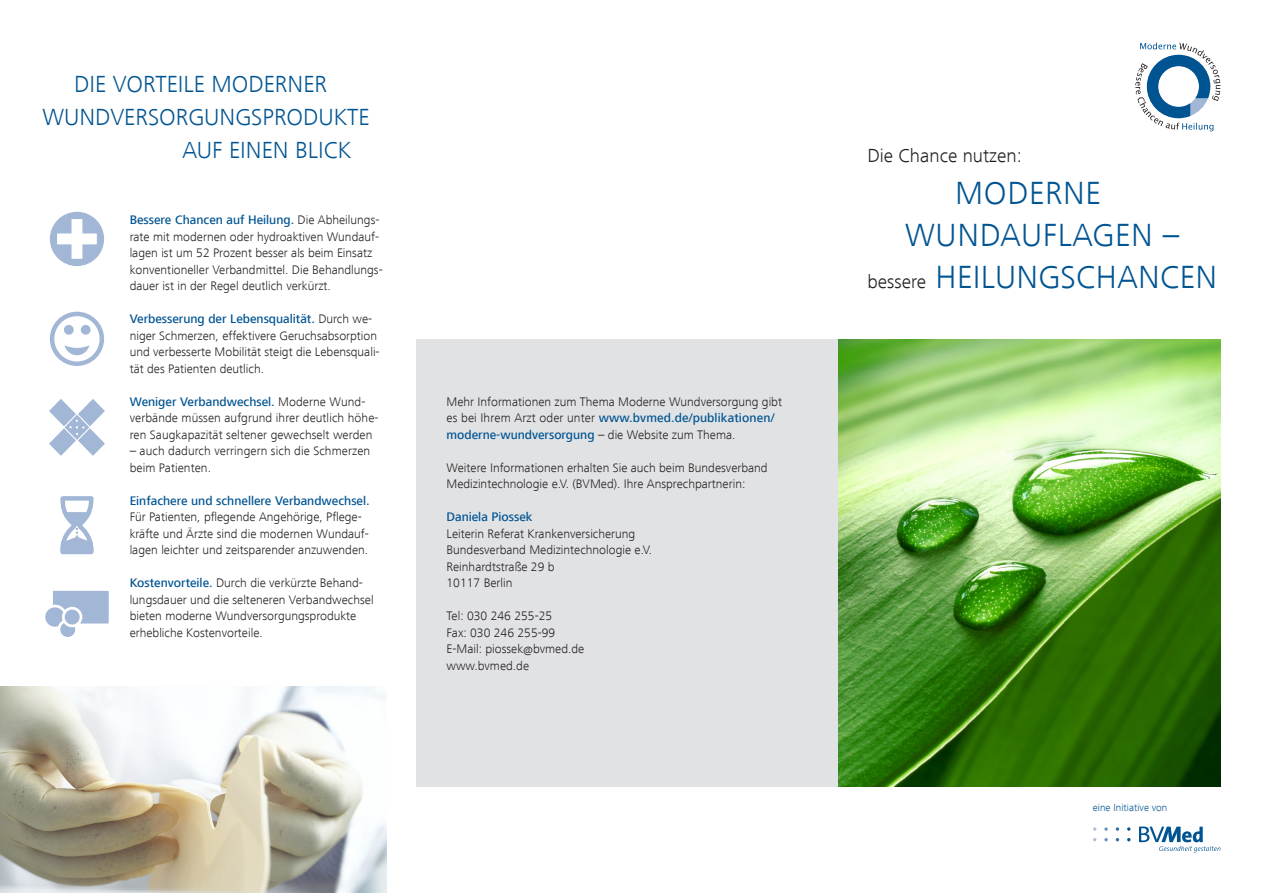
<style>
.page{position:relative;width:1263px;height:893px;background:#fff}
.page>*{position:absolute;margin:0;border:0;box-sizing:border-box;transform-origin:0 0}
.t1{font:300 33px "Frutiger Next LT";letter-spacing:.01em;color:#005492}
.t2{font:300 24px "Frutiger Next LT";color:#005492}
.t3{font:300 19.5px "Frutiger Next LT";color:#231f20}
.t4{font:300 12.75px/16.5px "Frutiger Next LT";color:#231f20}
.t5{font:500 12.75px "Frutiger Next LT";color:#005492}
.t6{font:300 10.5px "Frutiger Next LT";color:#005492}
.s1{font-weight:500;color:#005492}
.s2{font-size:19.5px;color:#231f20}
</style>
<div class="page">
<img style="left:838px;top:340px;width:382px;height:447px">
<div style="left:417px;top:340px;width:421px;height:447px;background:#e1e2e4"></div>
<svg style="left:1127px;top:827px;width:3px;height:4px"></svg>
<svg style="left:1116px;top:827px;width:3px;height:4px"></svg>
<svg style="left:1104px;top:838px;width:4px;height:3px"></svg>
<svg style="left:1104px;top:827px;width:4px;height:4px"></svg>
<svg style="left:1139px;top:826px;width:81px;height:27px"></svg>
<svg style="left:1135px;top:43px;width:85px;height:88px"></svg>
<svg style="left:50px;top:212px;width:54px;height:54px"></svg>
<div style="left:50px;top:312px;width:54px;height:54px;border:4px solid #a2b6d6;border-radius:50%"></div>
<div style="left:64px;top:325px;width:10px;height:10px;background:#a2b6d6;border-radius:50%"></div>
<div style="left:81px;top:325px;width:10px;height:10px;background:#a2b6d6;border-radius:50%"></div>
<svg style="left:65px;top:345px;width:24px;height:10px"></svg>
<svg style="left:49px;top:399px;width:56px;height:57px"></svg>
<svg style="left:60px;top:496px;width:34px;height:59px"></svg>
<div style="left:50px;top:588px;width:61px;height:38px;background:#a2b6d6;border:3px solid #fff"></div>
<div style="left:44px;top:606px;width:22px;height:22px;background:#a2b6d6;border-radius:50%"></div>
<div style="left:43px;top:605px;width:24px;height:24px;border:3px solid #fff;border-radius:50%"></div>
<div style="left:59px;top:621px;width:18px;height:17px;background:#a2b6d6;border-radius:50%"></div>
<div style="left:58px;top:619px;width:20px;height:21px;border:3px solid #fff;border-radius:50%"></div>
<div style="left:63px;top:608px;width:18px;height:18px;background:#a2b6d6;border-radius:50%"></div>
<div style="left:62px;top:607px;width:20px;height:20px;border:3px solid #fff;border-radius:50%"></div>
<img style="left:0;top:686px;width:387px;height:207px">
<h2 class="t2" style="left:74px;top:71px;width:254px">Die Vorteile moderner</h2>
<h2 class="t2" style="left:43px;top:104px;width:329px">Wundversorgungsprodukte</h2>
<h2 class="t2" style="left:182px;top:137px;width:156px">auf einen Blick</h2>
<p class="t4" style="left:130px;top:212px;width:255px"><span class="s1">Bessere Chancen auf Heilung.</span> Die Abheilungs&shy;rate mit modernen oder hydroaktiven Wundauf&shy;lagen ist um 52 Prozent besser als beim Einsatz konventioneller Verbandmittel. Die Behandlungs&shy;dauer ist in der Regel deutlich verkürzt.</p>
<p class="t4" style="left:130px;top:311px;width:251px"><span class="s1">Verbesserung der Lebensqualität.</span> Durch we&shy;niger Schmerzen, effektivere Geruchsabsorption und verbesserte Mobilität steigt die Lebensquali&shy;tät des Patienten deutlich.</p>
<p class="t4" style="left:130px;top:393px;width:250px"><span class="s1">Weniger Verbandwechsel.</span> Moderne Wund&shy;verbände müssen aufgrund ihrer deutlich höhe&shy;ren Saugkapazität seltener gewechselt werden</p>
<p class="t4" style="left:130px;top:443px;width:242px">– auch dadurch verringern sich die Schmerzen beim Patienten.</p>
<p class="t5" style="left:130px;top:493px;width:242px">Einfachere und schnellere Verbandwechsel.</p>
<p class="t4" style="left:130px;top:509px;width:240px">Für Patienten, pflegende Angehörige, Pflege&shy;kräfte und Ärzte sind die modernen Wundauf&shy;lagen leichter und zeitsparender anzuwenden.</p>
<p class="t4" style="left:130px;top:575px;width:245px"><span class="s1">Kostenvorteile.</span> Durch die verkürzte Behand&shy;lungsdauer und die selteneren Verbandwechsel bieten moderne Wundversorgungsprodukte erhebliche Kostenvorteile.</p>
<p class="t4" style="left:446px;top:393px;width:337px">Mehr I nformationen zum Thema Moderne Wundversorgung gibt es bei I hrem Arzt oder unter <span class="s1">www.bvmed.de/publikationen/ moderne-wundversorgung</span> – die Website zum Thema.</p>
<p class="t4" style="left:446px;top:459px;width:323px">Weitere I nformationen erhalten Sie auch beim Bundesverband<br>Medizintechnologie e.V. (BVMed). I hre Ansprechpartnerin:</p>
<p class="t5" style="left:446px;top:510px;width:87px">Daniela Piossek</p>
<p class="t4" style="left:446px;top:525px;width:207px">Leiterin Referat Krankenversicherung<br>Bundesverband Medizintechnologie e.V.<br>Reinhardtstraße 29 b<br>10117 Berlin</p>
<p class="t4" style="left:446px;top:608px;width:139px">Tel: 030 246 255-25<br>Fax: 030 246 255-99<br>E-Mail: piossek@bvmed.de www.bvmed.de</p>
<h3 class="t3" style="left:867px;top:145px;width:156px">Die Chance nutzen:</h3>
<h1 class="t1" style="left:955px;top:175px;width:147px">Moderne</h1>
<h1 class="t1" style="left:905px;top:217px;width:276px">Wundauflagen –</h1>
<h1 class="t1" style="left:867px;top:258px;width:351px"><span class="s2">bessere</span> Heilungschancen</h1>
<p class="t6" style="left:1093px;top:802px;width:76px">eine I nitiative von</p>
</div>
